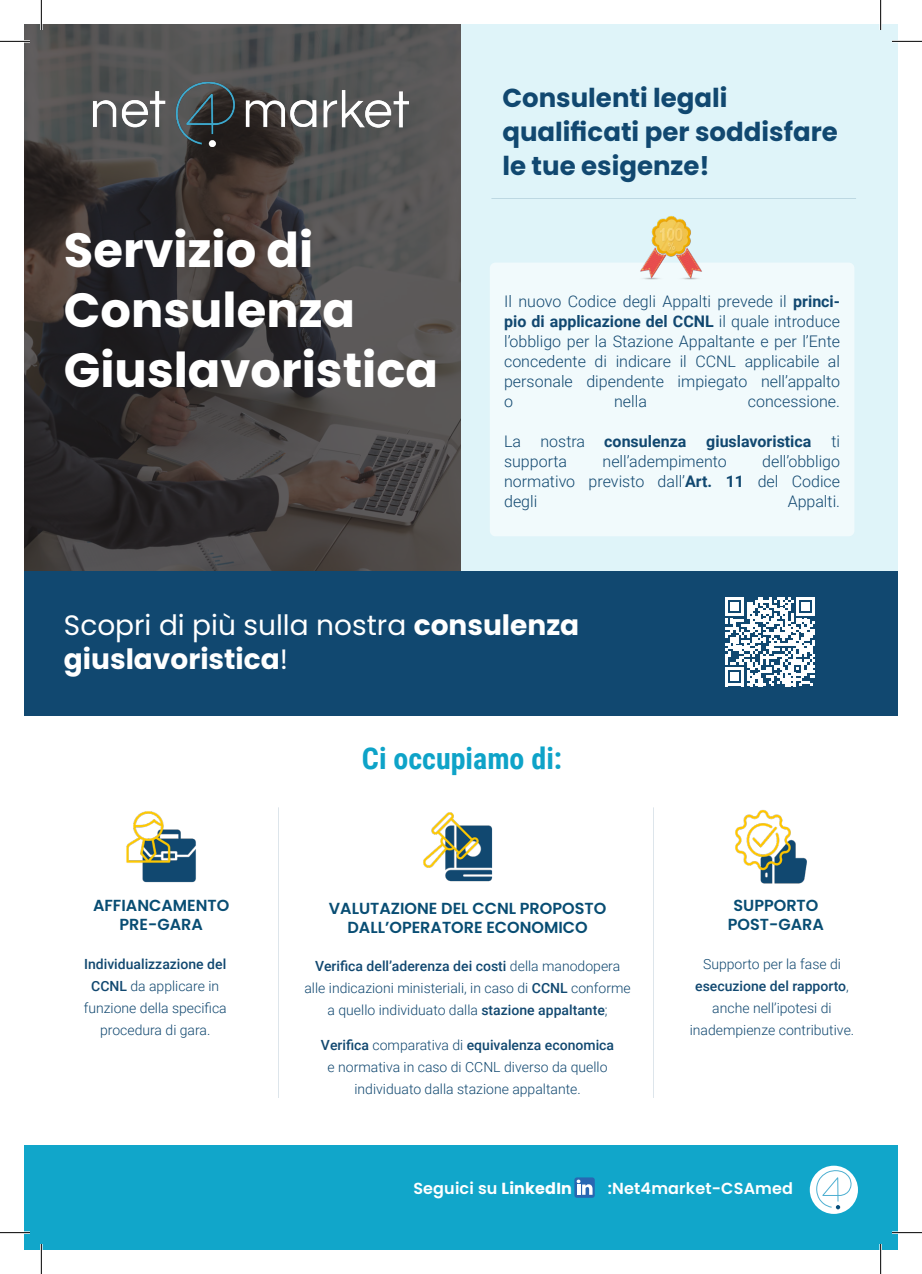
<style>
.page{position:relative;width:922px;height:1274px;background:#fff}
.page>*{position:absolute;margin:0;border:0;box-sizing:border-box;transform-origin:0 0}
.t1{font:700 48px/60px "Poppins";color:#fff}
.t2{font:700 30px "Roboto Condensed";color:#0ea3c8}
.t3{font:700 28px/33.6px "Poppins";color:#fff}
.t4{font:28px "Poppins";color:#fff}
.t5{font:700 26px "Poppins";color:#114870}
.t6{font:300 16px/20px "Roboto";color:#114870}
.t7{font:600 16px/19.2px "Poppins";color:#084d73;text-align:center}
.t8{font:600 16px "Poppins";letter-spacing:.01em;color:#fff}
.t9{font:700 16px "Roboto";color:#114870}
.t10{font:300 14px/22px "Roboto";color:#114870;text-align:center}
.s1{font-weight:700}
.s2{font-weight:300}
.s3{font-weight:400}
.s4{font-weight:500}
</style>
<div class="page">
<div style="left:24px;top:24px;width:873px;height:569px;background:#dff4f9"></div>
<div style="left:24px;top:1145px;width:873px;height:104px;background:#11a6ca"></div>
<svg style="left:24px;top:24px;width:437px;height:547px;background:#423f3f"></svg>
<div style="left:24px;top:571px;width:873px;height:144px;background:#114870"></div>
<img style="left:94px;top:80px;width:314px;height:67px">
<div style="left:490px;top:262px;width:364px;height:274px;background:#f1fafc;border-radius:6px"></div>
<svg style="left:574px;top:1177px;width:21px;height:20px"></svg>
<svg style="left:576px;top:1179px;width:16px;height:15px"></svg>
<svg style="left:491px;top:198px;width:365px;height:1px"></svg>
<img style="left:639px;top:216px;width:66px;height:64px">
<img style="left:735px;top:810px;width:72px;height:74px">
<img style="left:126px;top:811px;width:70px;height:71px">
<img style="left:423px;top:812px;width:69px;height:69px">
<svg style="left:278px;top:807px;width:1px;height:290px"></svg>
<svg style="left:653px;top:807px;width:1px;height:290px"></svg>
<div style="left:810px;top:1165px;width:48px;height:48px;background:#fff;border-radius:50%"></div>
<svg style="left:816px;top:1170px;width:35px;height:39px"></svg>
<svg style="left:725px;top:597px;width:90px;height:89px"></svg>
<hr style="left:0;top:40px;width:30px;height:3px;background:#fff">
<hr style="left:892px;top:40px;width:30px;height:3px;background:#fff">
<hr style="left:0;top:1231px;width:30px;height:2px;background:#fff">
<hr style="left:892px;top:1231px;width:30px;height:2px;background:#fff">
<hr style="left:40px;top:0;width:3px;height:30px;background:#fff">
<hr style="left:40px;top:1243px;width:3px;height:30px;background:#fff">
<hr style="left:879px;top:0;width:3px;height:30px;background:#fff">
<hr style="left:879px;top:1243px;width:3px;height:30px;background:#fff">
<hr style="left:0;top:41px;width:30px;height:1px;background:#000">
<hr style="left:892px;top:41px;width:30px;height:1px;background:#000">
<hr style="left:0;top:1232px;width:30px;height:1px;background:#000">
<hr style="left:892px;top:1232px;width:30px;height:1px;background:#000">
<hr style="left:41px;top:0;width:1px;height:30px;background:#000">
<hr style="left:41px;top:1243px;width:1px;height:30px;background:#000">
<hr style="left:880px;top:0;width:1px;height:30px;background:#000">
<hr style="left:880px;top:1243px;width:1px;height:30px;background:#000">
<p class="t1" style="left:64px;top:220px;width:293px">Servizio di<br>Consulenza</p>
<p class="t1" style="left:64px;top:340px;width:376px">Giuslavoristica</p>
<p class="t5" style="left:502px;top:83px;width:227px">Consulenti legali</p>
<p class="t5" style="left:502px;top:117px;width:337px">qualificati per soddisfare</p>
<p class="t5" style="left:502px;top:151px;width:209px">le tue esigenze!</p>
<p class="t6" style="left:504px;top:290px;width:337px">Il nuovo Codice degli Appalti prevede il <span class="s1">princi&shy;pio di applicazione del CCNL</span> il quale introduce</p>
<p class="t6" style="left:504px;top:330px;width:337px;text-align:justify">l’obbligo per la Stazione Appaltante e per l’Ente concedente di indicare il CCNL applicabile al personale dipendente impiegato nell’appalto</p>
<p class="t6" style="left:504px;top:390px;width:10px">o</p>
<p class="t6" style="left:614px;top:390px;width:34px">nella</p>
<p class="t6" style="left:748px;top:390px;width:94px">concessione.</p>
<p class="t9" style="left:504px;top:430px;width:337px"><span class="s2">La nostra</span> consulenza giuslavoristica <span class="s2">ti</span></p>
<p class="t6" style="left:504px;top:450px;width:65px">supporta</p>
<p class="t6" style="left:602px;top:450px;width:126px">nell’adempimento</p>
<p class="t6" style="left:762px;top:450px;width:79px">dell’obbligo</p>
<p class="t6" style="left:504px;top:470px;width:337px">normativo previsto dall’<span class="s1">Art. 11</span> del Codice</p>
<p class="t6" style="left:504px;top:490px;width:35px">degli</p>
<p class="t6" style="left:787px;top:490px;width:54px">Appalti.</p>
<p class="t3" style="left:64px;top:608px;width:517px"><span class="s3">Scopri di più sulla nostra</span> consulenza giuslavoristica<span class="s3">!</span></p>
<p class="t4" style="left:90px;top:609px;width:517px">Scopri di più sulla nostra <span class="s1">consulenza</span></p>
<p class="t7" style="left:93px;top:896px;width:138px">AFFIANCAMENTO<br>PRE-GARA</p>
<p class="t2" style="left:362px;top:737px;width:202px">Ci occupiamo di:</p>
<p class="t7" style="left:329px;top:898px;width:279px">VALUTAZIONE DEL CCNL PROPOSTO<br>DALL’OPERATORE ECONOMICO</p>
<p class="t7" style="left:728px;top:896px;width:97px">SUPPORTO<br>POST-GARA</p>
<p class="t10" style="left:84px;top:952px;width:144px"><span class="s4">Individualizzazione del<br>CCNL</span> da applicare in funzione della specifica procedura di gara.</p>
<p class="t10" style="left:304px;top:954px;width:328px"><span class="s4">Verifica dell’aderenza dei costi</span> della manodopera alle indicazioni ministeriali, in caso di <span class="s4">CCNL</span> conforme a quello individuato dalla <span class="s4">stazione appaltante</span>;</p>
<p class="t10" style="left:695px;top:952px;width:155px">Supporto per la fase di <span class="s4">esecuzione del rapporto</span>, anche nell’ipotesi di</p>
<p class="t10" style="left:690px;top:1018px;width:166px">inadempienze contributive.</p>
<p class="t10" style="left:321px;top:1033px;width:295px"><span class="s4">Verifica</span> comparativa di <span class="s4">equivalenza economica </span>e normativa in caso di CCNL diverso da quello individuato dalla stazione appaltante.</p>
<p class="t8" style="left:413px;top:1179px;width:160px">Seguici su <span class="s1">LinkedIn</span></p>
<p class="t8" style="left:608px;top:1179px;width:187px">:Net4market-CSAmed</p>
</div>
